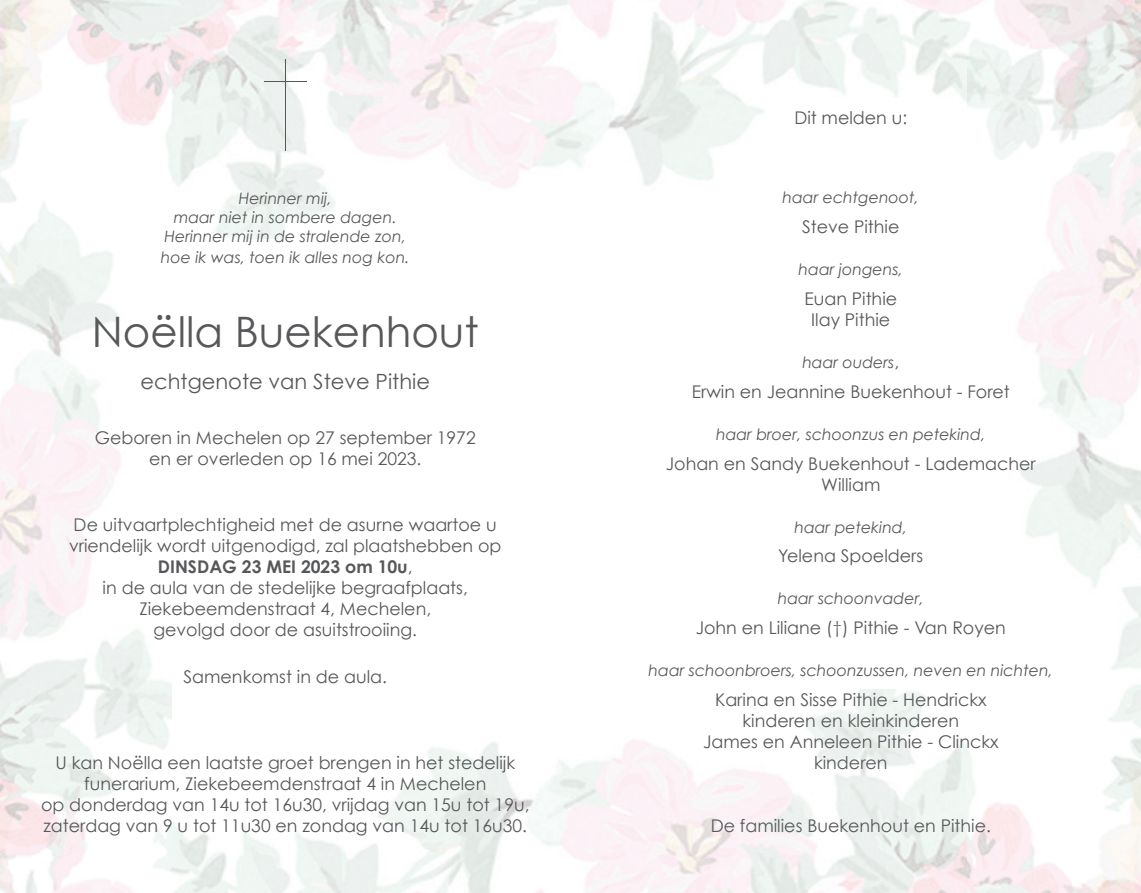
<style>
.page{position:relative;width:1141px;height:893px;background:#fff}
.page>*{position:absolute;margin:0;border:0;box-sizing:border-box;transform-origin:0 0}
.t1{font:42px "Century Gothic";color:#57585a}
.t2{font:21px "Century Gothic";color:#57585a}
.t3{font:17.5px/21px "Century Gothic";color:#57585a;text-align:center}
.t4{font:italic 15.75px/18.9px "Century Gothic";color:#57585a;text-align:center}
.s1{font-weight:700}
.s2{font-style:normal;font-size:17.5px}
</style>
<div class="page">
<img style="left:171px;top:690px;width:796px;height:203px">
<img style="left:967px;top:238px;width:174px;height:655px">
<img style="left:0;top:238px;width:171px;height:655px">
<img style="left:0;top:0;width:1141px;height:238px">
<hr style="left:285px;top:59px;width:1px;height:92px;background:#57585a">
<hr style="left:264px;top:81px;width:42px;height:1px;background:#57585a">
<p class="t4" style="left:164px;top:189px;width:243px">Herinner mij,<br>maar niet in sombere dagen.<br>Herinner mij in de stralende zon,</p>
<p class="t4" style="left:161px;top:247px;width:250px">hoe ik was, toen ik alles nog kon.</p>
<h1 class="t1" style="left:92px;top:306px;width:388px">Noëlla Buekenhout</h1>
<p class="t2" style="left:141px;top:369px;width:291px">echtgenote van Steve Pithie</p>
<p class="t3" style="left:95px;top:426px;width:382px">Geboren in Mechelen op 27 september 1972 en er overleden op 16 mei 2023.</p>
<p class="t3" style="left:69px;top:514px;width:434px">De uitvaartplechtigheid met de asurne waartoe u vriendelijk wordt uitgenodigd, zal plaatshebben op <span class="s1">DINSDAG 23 MEI 2023 om 10u</span>,<br>in de aula van de stedelijke begraafplaats, Ziekebeemdenstraat 4, Mechelen,<br>gevolgd door de asuitstrooiing.</p>
<p class="t3" style="left:184px;top:666px;width:205px">Samenkomst in de aula.</p>
<p class="t3" style="left:41px;top:752px;width:490px">U kan Noëlla een laatste groet brengen in het stedelijk funerarium, Ziekebeemdenstraat 4 in Mechelen<br>op donderdag van 14u tot 16u30, vrijdag van 15u tot 19u, zaterdag van 9 u tot 11u30 en zondag van 14u tot 16u30.</p>
<p class="t3" style="left:794px;top:107px;width:114px">Dit melden u:</p>
<p class="t4" style="left:783px;top:188px;width:138px">haar echtgenoot,</p>
<p class="t3" style="left:802px;top:216px;width:99px">Steve Pithie</p>
<p class="t4" style="left:799px;top:260px;width:106px">haar jongens,</p>
<p class="t3" style="left:804px;top:288px;width:94px">Euan Pithie<br>Ilay Pithie</p>
<p class="t4" style="left:802px;top:353px;width:98px">haar ouders<span class="s2">,</span></p>
<p class="t3" style="left:692px;top:381px;width:320px">Erwin en Jeannine Buekenhout - Foret</p>
<p class="t4" style="left:716px;top:424px;width:271px">haar broer, schoonzus en petekind,</p>
<p class="t3" style="left:666px;top:452px;width:372px">Johan en Sandy Buekenhout - Lademacher<br>William</p>
<p class="t4" style="left:794px;top:517px;width:114px">haar petekind,</p>
<p class="t3" style="left:778px;top:545px;width:146px">Yelena Spoelders</p>
<p class="t4" style="left:778px;top:589px;width:147px">haar schoonvader,</p>
<p class="t3" style="left:696px;top:617px;width:312px">John en Liliane (†) Pithie - Van Royen</p>
<p class="t4" style="left:649px;top:661px;width:406px">haar schoonbroers, schoonzussen, neven en nichten,</p>
<p class="t3" style="left:703px;top:689px;width:297px">Karina en Sisse Pithie - Hendrickx kinderen en kleinkinderen<br>James en Anneleen Pithie - Clinckx kinderen</p>
<p class="t3" style="left:711px;top:815px;width:282px">De families Buekenhout en Pithie.</p>
</div>
